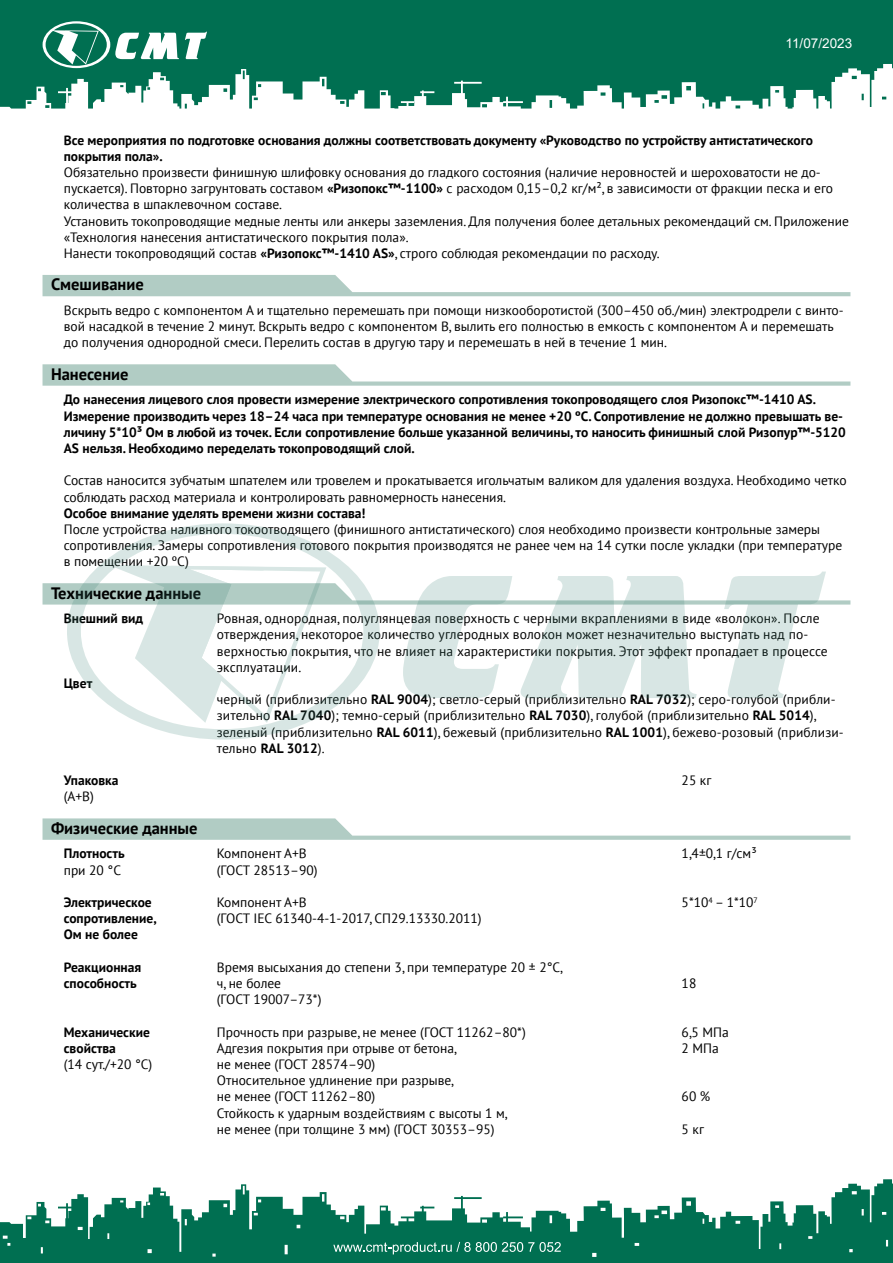
<style>
.page{position:relative;width:893px;height:1263px;background:#fff}
.page>*{position:absolute;margin:0;border:0;box-sizing:border-box;transform-origin:0 0}
.t1{font:700 16.5px "PT Sans";color:#000}
.t2{font:13.5px/16.2px "PT Sans";color:#000}
.t3{font:700 13.5px/16.2px "PT Sans";color:#000}
.t4{font:13.5px "Arial";color:#fff}
.s1{font-weight:700}
</style>
<div class="page">
<svg style="left:0;top:0;width:893px;height:109px;background:#25846a"></svg>
<svg style="left:0;top:1179px;width:893px;height:84px;fill:#006f51"></svg>
<svg style="left:185px;top:32px;width:22px;height:27px"></svg>
<svg style="left:43px;top:21px;width:136px;height:47px"></svg>
<svg style="left:333px;top:1242px;width:228px;height:12px;background:#398f78"></svg>
<svg style="left:43px;top:364px;width:807px;height:22px"></svg>
<svg style="left:43px;top:275px;width:807px;height:21px"></svg>
<svg style="left:43px;top:818px;width:807px;height:22px"></svg>
<svg style="left:100px;top:523px;width:246px;height:217px"></svg>
<svg style="left:43px;top:565px;width:807px;height:158px"></svg>
<p class="t4" style="left:786px;top:34px;width:68px">11/07/2023</p>
<p class="t3" style="left:64px;top:131px;width:751px">Все мероприятия по подготовке основания должны соответствовать документу «Руководство по устройству антистатического покрытия пола».</p>
<p class="t2" style="left:64px;top:164px;width:787px">Обязательно произвести финишную шлифовку основания до гладкого состояния (наличие неровностей и шероховатости не до&shy;пускается). Повторно загрунтовать составом <span class="s1">«Ризопокс™-1100»</span> с расходом 0,15–0,2 кг/м², в зависимости от фракции песка и его количества в шпаклевочном составе.<br>Установить токопроводящие медные ленты или анкеры заземления. Для получения более детальных рекомендаций см. Приложение «Технология нанесения антистатического покрытия пола».<br>Нанести токопроводящий состав <span class="s1">«Ризопокс™-1410 AS»</span>, строго соблюдая рекомендации по расходу.</p>
<p class="t1" style="left:51px;top:274px;width:94px">Смешивание</p>
<p class="t2" style="left:64px;top:302px;width:781px">Вскрыть ведро с компонентом А и тщательно перемешать при помощи низкооборотистой (300–450 об./мин) электродрели с винто&shy;вой насадкой в течение 2 минут. Вскрыть ведро с компонентом В, вылить его полностью в емкость с компонентом А и перемешать до получения однородной смеси. Перелить состав в другую тару и перемешать в ней в течение 1 мин.</p>
<p class="t1" style="left:51px;top:363px;width:79px">Нанесение</p>
<p class="t3" style="left:64px;top:391px;width:784px">До нанесения лицевого слоя провести измерение электрического сопротивления токопроводящего слоя Ризопокс™-1410 AS.<br>Измерение производить через 18–24 часа при температуре основания не менее +20 ºС. Сопротивление не должно превышать ве&shy;личину 5*10³ Ом в любой из точек. Если сопротивление больше указанной величины, то наносить финишный слой Ризопур™-5120<br>AS нельзя. Необходимо переделать токопроводящий слой.</p>
<p class="t2" style="left:64px;top:472px;width:784px">Состав наносится зубчатым шпателем или тровелем и прокатывается игольчатым валиком для удаления воздуха. Необходимо четко соблюдать расход материала и контролировать равномерность нанесения.</p>
<p class="t3" style="left:64px;top:505px;width:303px">Особое внимание уделять времени жизни состава!</p>
<p class="t2" style="left:64px;top:521px;width:780px">После устройства наливного токоотводящего (финишного антистатического) слоя необходимо произвести контрольные замеры сопротивления. Замеры сопротивления готового покрытия производятся не ранее чем на 14 сутки после укладки (при температуре в помещении +20 ºС)</p>
<p class="t1" style="left:51px;top:582px;width:152px">Технические данные</p>
<p class="t3" style="left:64px;top:610px;width:81px">Внешний вид</p>
<p class="t3" style="left:64px;top:675px;width:30px">Цвет</p>
<p class="t3" style="left:64px;top:772px;width:56px">Упаковка</p>
<p class="t2" style="left:64px;top:788px;width:32px">(А+В)</p>
<p class="t1" style="left:51px;top:817px;width:148px">Физические данные</p>
<p class="t3" style="left:64px;top:845px;width:62px">Плотность</p>
<p class="t2" style="left:64px;top:861px;width:59px">при 20 °С</p>
<p class="t3" style="left:64px;top:894px;width:94px">Электрическое сопротивление,<br>Ом не более</p>
<p class="t3" style="left:64px;top:959px;width:79px">Реакционная способность</p>
<p class="t3" style="left:64px;top:1023px;width:88px">Механические свойства</p>
<p class="t2" style="left:64px;top:1056px;width:90px">(14 сут./+20 °С)</p>
<p class="t2" style="left:217px;top:610px;width:612px">Ровная, однородная, полуглянцевая поверхность с черными вкраплениями в виде «волокон». После отверждения, некоторое количество углеродных волокон может незначительно выступать над по&shy;верхностью покрытия, что не влияет на характеристики покрытия. Этот эффект пропадает в процессе эксплуатации.</p>
<p class="t2" style="left:217px;top:691px;width:628px">черный (приблизительно <span class="s1">RAL 9004</span>); светло-серый (приблизительно <span class="s1">RAL 7032</span>); серо-голубой (прибли&shy;зительно <span class="s1">RAL 7040</span>); темно-серый (приблизительно <span class="s1">RAL 7030</span>), голубой (приблизительно <span class="s1">RAL 5014</span>), зеленый (приблизительно <span class="s1">RAL 6011</span>), бежевый (приблизительно <span class="s1">RAL 1001</span>), бежево-розовый (приблизи&shy;тельно <span class="s1">RAL 3012</span>).</p>
<p class="t2" style="left:682px;top:772px;width:31px">25 кг</p>
<p class="t2" style="left:217px;top:845px;width:91px">Компонент А+В</p>
<p class="t2" style="left:682px;top:845px;width:77px">1,4±0,1 г/см³</p>
<p class="t2" style="left:217px;top:861px;width:102px">(ГОСТ 28513–90)</p>
<p class="t2" style="left:217px;top:894px;width:91px">Компонент А+В</p>
<p class="t2" style="left:682px;top:894px;width:78px">5*10<sup>4</sup> – 1*10<sup>7</sup></p>
<p class="t2" style="left:217px;top:910px;width:266px">(ГОСТ IEC 61340-4-1-2017, СП29.13330.2011)</p>
<p class="t2" style="left:217px;top:959px;width:347px">Время высыхания до степени 3, при температуре 20 ± 2°С, ч, не более</p>
<p class="t2" style="left:682px;top:975px;width:16px">18</p>
<p class="t2" style="left:217px;top:991px;width:106px">(ГОСТ 19007–73*)</p>
<p class="t2" style="left:217px;top:1023px;width:310px">Прочность при разрыве, не менее (ГОСТ 11262–80*)</p>
<p class="t2" style="left:682px;top:1023px;width:49px">6,5 МПа</p>
<p class="t2" style="left:217px;top:1040px;width:241px">Адгезия покрытия при отрыве от бетона,</p>
<p class="t2" style="left:682px;top:1040px;width:39px">2 МПа</p>
<p class="t2" style="left:217px;top:1056px;width:239px">не менее (ГОСТ 28574–90)<br>Относительное удлинение при разрыве, не менее (ГОСТ 11262–80)</p>
<p class="t2" style="left:682px;top:1088px;width:30px">60 %</p>
<p class="t2" style="left:217px;top:1104px;width:292px">Стойкость к ударным воздействиям с высоты 1 м, не менее (при толщине 3 мм) (ГОСТ 30353–95)</p>
<p class="t2" style="left:682px;top:1121px;width:24px">5 кг</p>
</div>
